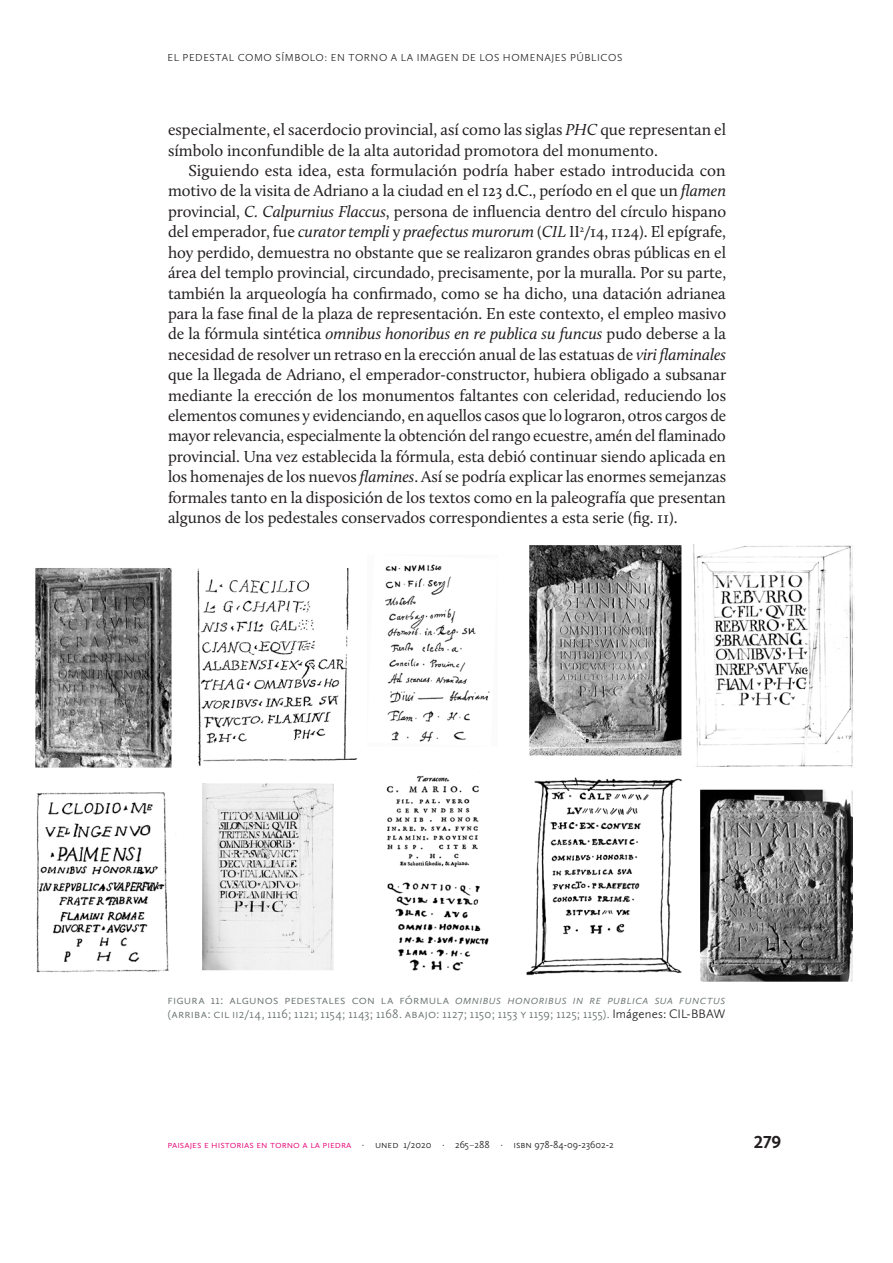
<style>
.page{position:relative;width:893px;height:1263px;background:#fff}
.page>*{position:absolute;margin:0;border:0;box-sizing:border-box;transform-origin:0 0}
.t1{font:700 18px "Calluna Sans";color:#231f20}
.Cuerpo{font:16.5px/20.4px "Calluna";letter-spacing:-.005em;color:#231f20}
.Imagen_Pie{font:300 12.75px/14.2px "Calluna Sans";letter-spacing:.02em;color:#67706e}
.t2{font:300 10.5px "Calluna Sans";color:#231f20}
.t3{font:300 10.5px "Calluna Sans";letter-spacing:.055em;color:#231f20}
.t4{font:300 10.5px "Calluna Sans";letter-spacing:.125em;color:#231f20}
.s1{font-style:italic}
.s2{color:#231f20}
.s3{color:#e60275}
.s4{font-weight:400;color:#67706e}
</style>
<div class="page">
<img style="left:35px;top:545px;width:820px;height:437px">
<p class="t2" style="left:167px;top:52px;width:23px">El pede</p>
<p class="t3" style="left:210px;top:52px;width:228px">stal como símbolo: e n torno a la i mage</p>
<p class="t4" style="left:451px;top:52px;width:154px">n de los homenajes público</p>
<p class="t2" style="left:617px;top:52px;width:7px">s</p>
<p class="Cuerpo" style="left:168px;top:119px;width:560px">especialmente, el sacerdocio provincial, así como las siglas <span class="s1">PHC</span> que representan el símbolo inconfundible de la alta autoridad promotora del monumento.</p>
<p class="Cuerpo" style="left:168px;top:160px;width:560px;text-align:justify;text-indent:20px">Siguiendo esta idea, esta formulación podría haber estado introducida con motivo de la visita de Adriano a la ciudad en el 123 d.C., período en el que un <span class="s1">flamen </span>provincial, <span class="s1">C. Calpurnius Flaccus</span>, persona de influencia dentro del círculo hispano del emperador, fue <span class="s1">curator templi</span> y <span class="s1">praefectus murorum</span> (<span class="s1">CIL</span> II<sup>2</sup>/14, 1124). El epígrafe, hoy perdido, demuestra no obstante que se realizaron grandes obras públicas en el área del templo provincial, circundado, precisamente, por la muralla. Por su parte, también la arqueología ha confirmado, como se ha dicho, una datación adrianea para la fase final de la plaza de representación. En este contexto, el empleo masivo de la fórmula sintética <span class="s1">omnibus honoribus en re publica su funcus</span> pudo deberse a la necesidad de resolver un retraso en la erección anual de las estatuas de <span class="s1">viri flaminales </span>que la llegada de Adriano, el emperador-constructor, hubiera obligado a subsanar mediante la erección de los monumentos faltantes con celeridad, reduciendo los elementos comunes y evidenciando, en aquellos casos que lo lograron, otros cargos de mayor relevancia, especialmente la obtención del rango ecuestre, amén del flaminado provincial. Una vez establecida la fórmula, esta debió continuar siendo aplicada en los homenajes de los nuevos <span class="s1">flamines</span>. Así se podría explicar las enormes semejanzas formales tanto en la disposición de los textos como en la paleografía que presentan algunos de los pedestales conservados correspondientes a esta serie (fig. 11).</p>
<p class="Imagen_Pie" style="left:167px;top:992px;width:560px">Figura 11: Algunos pedestales con la fórm ula <span class="s1">omnibus honoribus in re publica sua functus </span>(arriba: CIL II 2/14, 1116; 1121; 1154; 1143; 1168. Abajo: 1127; 1150; 1153 y 1159; 1125; 1155). <span class="s2">Imágenes: CIL-BB AW</span></p>
<p class="t2" style="left:167px;top:1138px;width:448px"><span class="s3">Paisajes e historias en torno a la piedra</span> · uned 1/2020 · 265<span class="s4">–</span>288 · isBn 978-84-09-23602-2</p>
<p class="t1" style="left:754px;top:1131px;width:29px">279</p>
</div>
